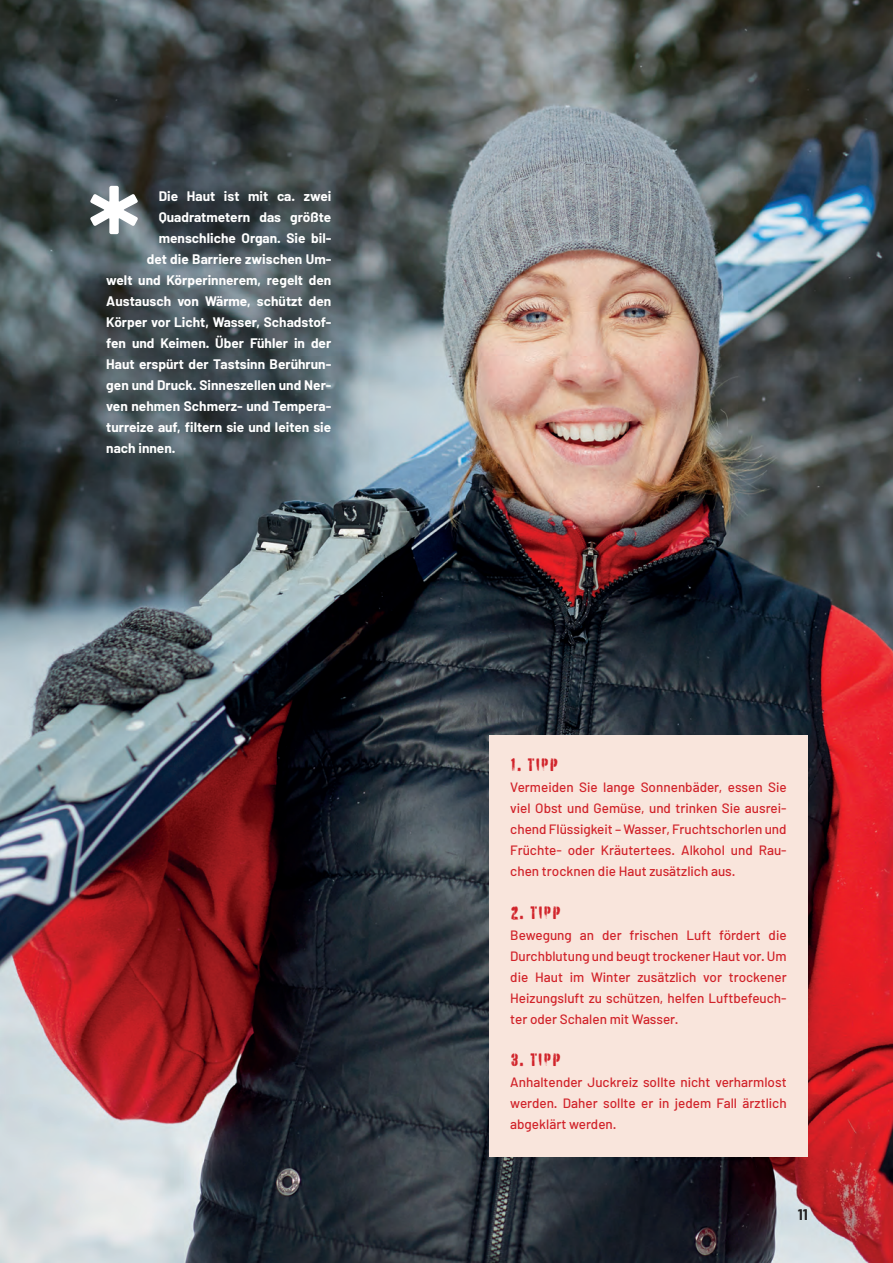
<style>
.page{position:relative;width:893px;height:1263px;background:#fff}
.page>*{position:absolute;margin:0;border:0;box-sizing:border-box;transform-origin:0 0}
.t1{font:18px "Battery Park";color:#d1232a}
.t2{font:700 15px "Barlow";color:#231f20}
.t3{font:500 13.5px/21px "Barlow";color:#d1232a;text-align:justify}
.t4{font:700 13.5px "Barlow";color:#fff}
</style>
<div class="page">
<img style="left:0;top:0;width:893px;height:1263px">
<svg style="left:90px;top:186px;width:48px;height:48px"></svg>
<div style="left:489px;top:736px;width:319px;height:421px;background:#f9e5dc"></div>
<p class="t4" style="left:159px;top:187px;width:174px">Die Haut ist mit ca. zwei</p>
<p class="t4" style="left:159px;top:208px;width:174px">Quadratmetern das größte</p>
<p class="t4" style="left:159px;top:229px;width:174px">menschliche Organ. Sie bil-</p>
<p class="t4" style="left:147px;top:250px;width:186px">det die Barriere zwischen Um-</p>
<p class="t4" style="left:106px;top:271px;width:226px">welt und Körperinnerem, regelt den</p>
<p class="t4" style="left:106px;top:292px;width:226px">Austausch von Wärme, schützt den</p>
<p class="t4" style="left:106px;top:313px;width:227px">Körper vor Licht, Wasser, Schadstof-</p>
<p class="t4" style="left:106px;top:334px;width:227px">fen und Keimen. Über Fühler in der</p>
<p class="t4" style="left:106px;top:355px;width:226px">Haut erspürt der Tastsinn Berührun-</p>
<p class="t4" style="left:106px;top:376px;width:227px">gen und Druck. Sinneszellen und Ner-</p>
<p class="t4" style="left:106px;top:397px;width:227px">ven nehmen Schmerz- und Tempera-</p>
<p class="t4" style="left:106px;top:418px;width:227px">turreize auf, filtern sie und leiten sie</p>
<p class="t4" style="left:106px;top:439px;width:71px">nach innen.</p>
<h1 class="t1" style="left:510px;top:753px;width:50px">1. Tipp</h1>
<p class="t3" style="left:510px;top:777px;width:278px">Vermeiden Sie lange Sonnenbäder, essen Sie viel Obst und Gemüse, und trinken Sie ausrei&shy;chend Flüssigkeit – Wasser, Fruchtschorlen und Früchte- oder Kräutertees. Alkohol und Rau&shy;chen trocknen die Haut zusätzlich aus.</p>
<h1 class="t1" style="left:510px;top:901px;width:52px">2. Tipp</h1>
<p class="t3" style="left:510px;top:924px;width:278px">Bewegung an der frischen Luft fördert die Durchblutung und beugt trockener Haut vor. Um die Haut im Winter zusätzlich vor trockener Heizungsluft zu schützen, helfen Luftbefeuch&shy;ter oder Schalen mit Wasser.</p>
<h1 class="t1" style="left:510px;top:1048px;width:52px">3. Tipp</h1>
<p class="t3" style="left:510px;top:1071px;width:278px">Anhaltender Juckreiz sollte nicht verharmlost werden. Daher sollte er in jedem Fall ärztlich abgeklärt werden.</p>
<p class="t2" style="left:798px;top:1206px;width:12px">11</p>
</div>
